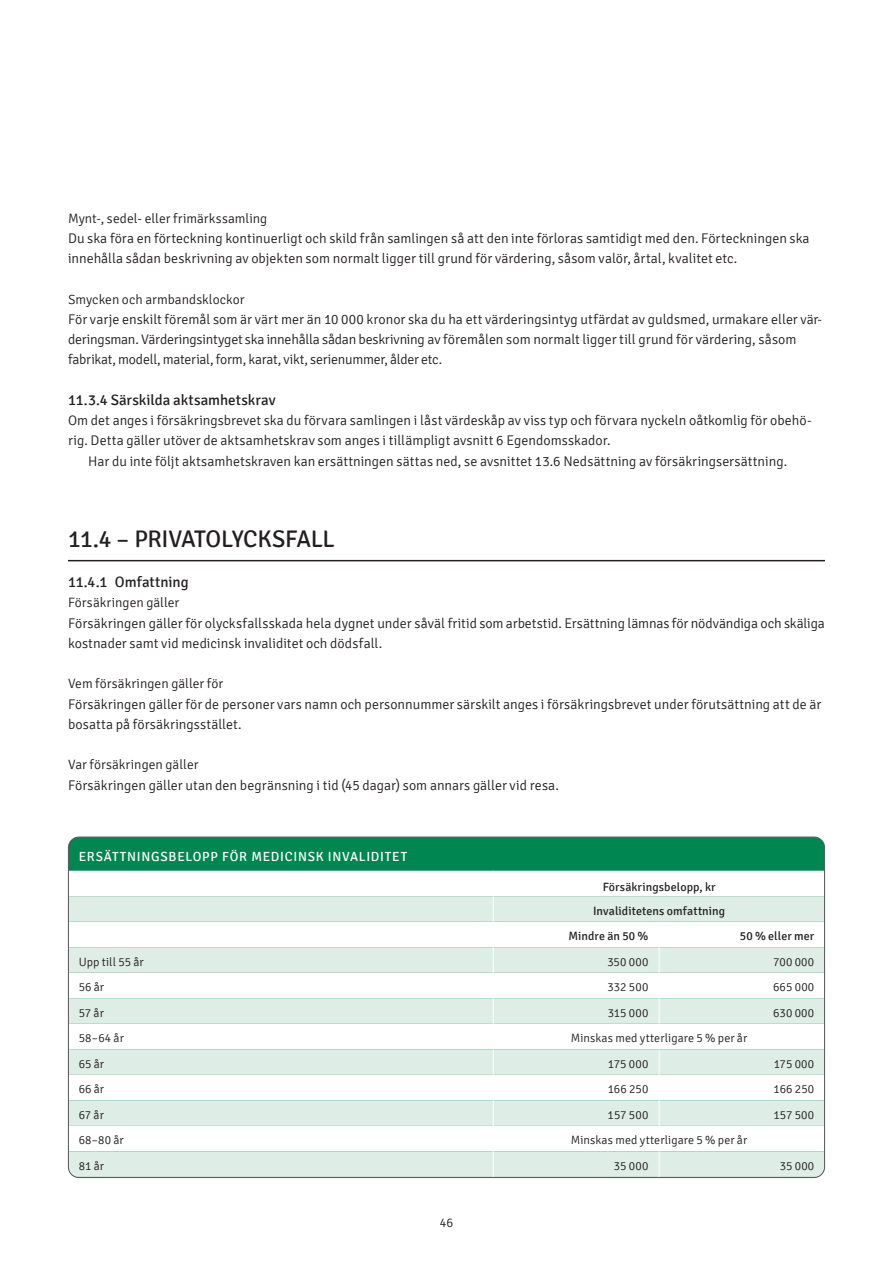
<style>
.page{position:relative;width:893px;height:1263px;background:#fff}
.page>*{position:absolute;margin:0;border:0;box-sizing:border-box;transform-origin:0 0}
.Rubrik_Nivå_1{font:24px "Signika";letter-spacing:-.015em;color:#231f20}
.Rubrik_Nivå_2{font:15px "Signika";color:#231f20}
.Brödtext{font:300 13.95px/20.2px "Signika";color:#231f20}
.Brödtext_Indrag{font:300 13.95px "Signika";letter-spacing:.005em;color:#231f20}
.Rubrik_Nivå_4{font:300 13.5px "Signika";color:#231f20}
.Faktaruta_Tabell_huv{font:13.2px "Signika";letter-spacing:.055em;color:#fff}
.t1{font:300 12.75px "Signika";color:#231f20}
.t2{font:300 12px "Signika";letter-spacing:.01em;color:#231f20}
.t3{font:12px/23.4px "Signika";letter-spacing:.005em;color:#231f20;text-align:center}
</style>
<div class="page">
<div style="left:68px;top:837px;width:757px;height:340px;background:#008751;border-radius:11px"></div>
<svg style="left:68px;top:871px;width:758px;height:307px;background:#ebf3f0"></svg>
<hr style="left:68px;top:560px;width:757px;height:1px;background:#231f20">
<p class="Rubrik_Nivå_4" style="left:68px;top:211px;width:201px">Mynt-, sedel- eller frimärkssamling</p>
<p class="Brödtext" style="left:68px;top:228px;width:743px">Du ska föra en förteckning kontinuerligt och skild från samlingen så att den inte förloras samtidigt med den. Förteckningen ska innehålla sådan beskrivning av objekten som normalt ligger till grund för värdering, såsom valör, årtal, kvalitet etc.</p>
<p class="Rubrik_Nivå_4" style="left:68px;top:292px;width:178px">Smycken och armbandsklockor</p>
<p class="Brödtext" style="left:68px;top:309px;width:756px">För varje enskilt föremål som är värt mer än 10 000 kronor ska du ha ett värderingsintyg utfärdat av guldsmed, urmakare eller vär&shy;deringsman. Värderingsintyget ska innehålla sådan beskrivning av föremålen som normalt ligger till grund för värdering, såsom fabrikat, modell, material, form, karat, vikt, serienummer, ålder etc.</p>
<p class="Rubrik_Nivå_2" style="left:68px;top:391px;width:209px">11.3.4 Särskilda aktsamhetskrav</p>
<p class="Brödtext" style="left:68px;top:410px;width:745px">Om det anges i försäkringsbrevet ska du förvara samlingen i låst värdeskåp av viss typ och förvara nyckeln oåtkomlig för obehö&shy;rig. Detta gäller utöver de aktsamhetskrav som anges i tillämpligt avsnitt 6 Egendomsskador.</p>
<p class="Brödtext_Indrag" style="left:88px;top:453px;width:700px">Har du inte följt aktsamhetskraven kan ersättningen sättas ned, se avsnittet 13.6 Nedsättning av försäkringsersättning.</p>
<p class="Rubrik_Nivå_1" style="left:68px;top:525px;width:268px">11.4 – PRIVATOLYCKSFALL</p>
<p class="Rubrik_Nivå_2" style="left:68px;top:574px;width:122px">11.4.1 Omfattning</p>
<p class="Rubrik_Nivå_4" style="left:68px;top:595px;width:113px">Försäkringen gäller</p>
<p class="Brödtext" style="left:68px;top:613px;width:758px">Försäkringen gäller för olycksfallsskada hela dygnet under såväl fritid som arbetstid. Ersättning lämnas för nödvändiga och skäliga kostnader samt vid medicinsk invaliditet och dödsfall.</p>
<p class="Rubrik_Nivå_4" style="left:68px;top:676px;width:157px">Vem försäkringen gäller för</p>
<p class="Brödtext" style="left:68px;top:694px;width:755px">Försäkringen gäller för de personer vars namn och personnummer särskilt anges i försäkringsbrevet under förutsättning att de är bosatta på försäkringsstället.</p>
<p class="Rubrik_Nivå_4" style="left:68px;top:757px;width:132px">Var försäkringen gäller</p>
<p class="Brödtext" style="left:68px;top:775px;width:492px">Försäkringen gäller utan den begränsning i tid (45 dagar) som annars gäller vid resa.</p>
<p class="Faktaruta_Tabell_huv" style="left:79px;top:849px;width:330px">ERSÄTTNINGSBELOPP FÖR MEDICINSK INVALIDITET</p>
<p class="t3" style="left:593px;top:876px;width:134px">Försäkringsbelopp, kr<br>Invaliditetens omfattning</p>
<p class="t3" style="left:568px;top:924px;width:81px">Mindre än 50 %</p>
<p class="t3" style="left:740px;top:924px;width:76px">50 % eller mer</p>
<p class="t2" style="left:79px;top:955px;width:66px">Upp till 55 år</p>
<p class="t2" style="left:607px;top:955px;width:43px">350 000</p>
<p class="t2" style="left:773px;top:955px;width:43px">700 000</p>
<p class="t2" style="left:79px;top:980px;width:27px">56 år</p>
<p class="t2" style="left:608px;top:980px;width:42px">332 500</p>
<p class="t2" style="left:773px;top:980px;width:43px">665 000</p>
<p class="t2" style="left:79px;top:1006px;width:27px">57 år</p>
<p class="t2" style="left:608px;top:1006px;width:42px">315 000</p>
<p class="t2" style="left:773px;top:1006px;width:43px">630 000</p>
<p class="t2" style="left:79px;top:1031px;width:47px">58–64 år</p>
<p class="t2" style="left:571px;top:1031px;width:178px">Minskas med ytterligare 5 % per år</p>
<p class="t2" style="left:79px;top:1057px;width:27px">65 år</p>
<p class="t2" style="left:608px;top:1057px;width:42px">175 000</p>
<p class="t2" style="left:774px;top:1057px;width:42px">175 000</p>
<p class="t2" style="left:79px;top:1082px;width:27px">66 år</p>
<p class="t2" style="left:608px;top:1082px;width:42px">166 250</p>
<p class="t2" style="left:773px;top:1082px;width:42px">166 250</p>
<p class="t2" style="left:79px;top:1108px;width:27px">67 år</p>
<p class="t2" style="left:608px;top:1108px;width:42px">157 500</p>
<p class="t2" style="left:773px;top:1108px;width:42px">157 500</p>
<p class="t2" style="left:79px;top:1134px;width:47px">68–80 år</p>
<p class="t2" style="left:571px;top:1134px;width:178px">Minskas med ytterligare 5 % per år</p>
<p class="t2" style="left:79px;top:1159px;width:27px">81 år</p>
<p class="t2" style="left:614px;top:1159px;width:36px">35 000</p>
<p class="t2" style="left:780px;top:1159px;width:36px">35 000</p>
<p class="t1" style="left:440px;top:1216px;width:15px">46</p>
</div>
